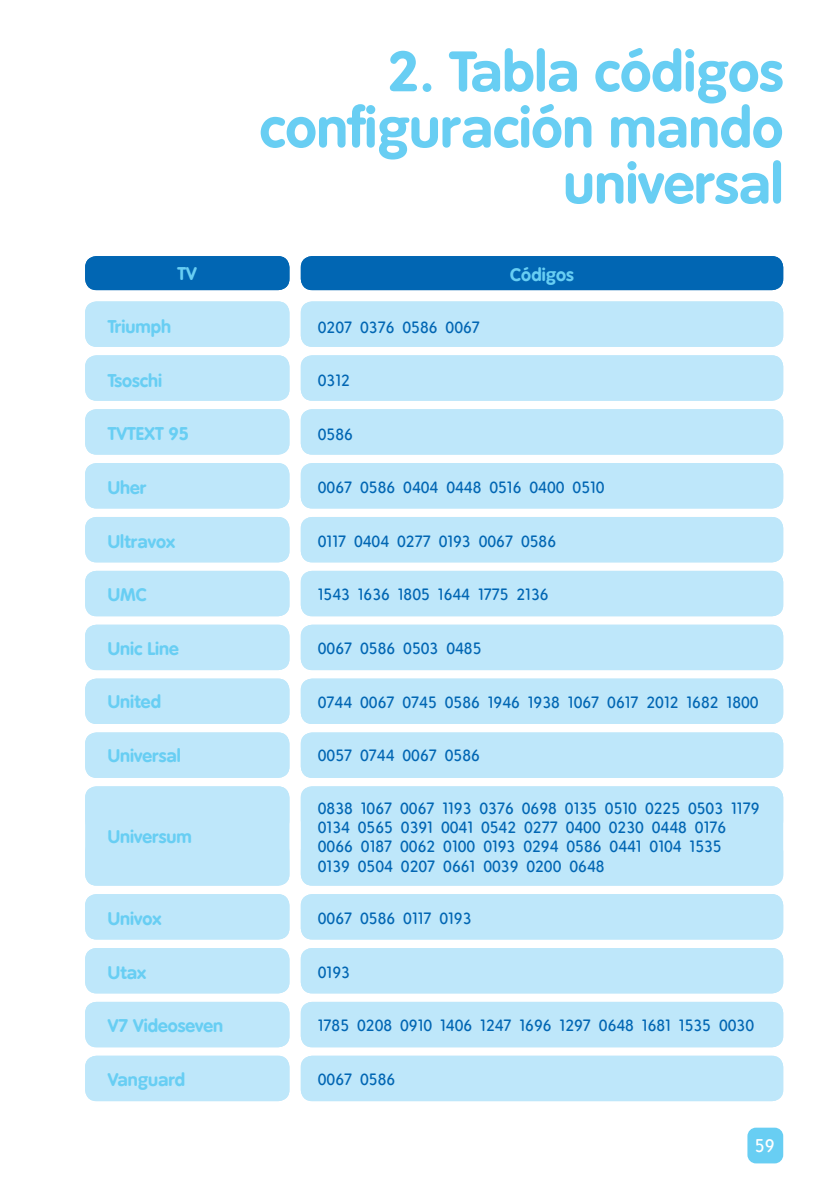
<style>
.page{position:relative;width:840px;height:1191px;background:#fff}
.page>*{position:absolute;margin:0;border:0;box-sizing:border-box;transform-origin:0 0}
.t1{font:700 56px/56px "Telecable";color:#68cef3;text-align:right}
.t2{font:700 18px "Telecable";color:#68cef3}
.t3{font:18px "Telecable";color:#fff}
.t4{font:16px/19.2px "Telecable";color:#0166b3}
</style>
<div class="page">
<div style="left:747px;top:1127px;width:35px;height:36px;background:#68cef3;border-radius:9px"></div>
<div style="left:300px;top:256px;width:482px;height:34px;background:#0166b3;border-radius:11px"></div>
<div style="left:300px;top:301px;width:482px;height:46px;background:#bee7fa;border-radius:11px"></div>
<div style="left:300px;top:355px;width:482px;height:46px;background:#bee7fa;border-radius:11px"></div>
<div style="left:300px;top:409px;width:482px;height:45px;background:#bee7fa;border-radius:11px"></div>
<div style="left:300px;top:463px;width:482px;height:45px;background:#bee7fa;border-radius:11px"></div>
<div style="left:300px;top:517px;width:482px;height:45px;background:#bee7fa;border-radius:11px"></div>
<div style="left:300px;top:571px;width:482px;height:45px;background:#bee7fa;border-radius:11px"></div>
<div style="left:300px;top:625px;width:482px;height:45px;background:#bee7fa;border-radius:11px"></div>
<div style="left:300px;top:678px;width:482px;height:46px;background:#bee7fa;border-radius:11px"></div>
<div style="left:300px;top:732px;width:482px;height:46px;background:#bee7fa;border-radius:11px"></div>
<div style="left:300px;top:786px;width:482px;height:99px;background:#bee7fa;border-radius:11px"></div>
<div style="left:300px;top:894px;width:482px;height:45px;background:#bee7fa;border-radius:11px"></div>
<div style="left:300px;top:948px;width:482px;height:45px;background:#bee7fa;border-radius:11px"></div>
<div style="left:300px;top:1002px;width:482px;height:45px;background:#bee7fa;border-radius:11px"></div>
<div style="left:300px;top:1055px;width:482px;height:46px;background:#bee7fa;border-radius:11px"></div>
<div style="left:85px;top:256px;width:204px;height:34px;background:#0166b3;border-radius:11px"></div>
<div style="left:85px;top:301px;width:204px;height:46px;background:#bee7fa;border-radius:11px"></div>
<div style="left:85px;top:355px;width:204px;height:46px;background:#bee7fa;border-radius:11px"></div>
<div style="left:85px;top:409px;width:204px;height:45px;background:#bee7fa;border-radius:11px"></div>
<div style="left:85px;top:463px;width:204px;height:45px;background:#bee7fa;border-radius:11px"></div>
<div style="left:85px;top:517px;width:204px;height:45px;background:#bee7fa;border-radius:11px"></div>
<div style="left:85px;top:571px;width:204px;height:45px;background:#bee7fa;border-radius:11px"></div>
<div style="left:85px;top:625px;width:204px;height:45px;background:#bee7fa;border-radius:11px"></div>
<div style="left:85px;top:678px;width:204px;height:46px;background:#bee7fa;border-radius:11px"></div>
<div style="left:85px;top:732px;width:204px;height:46px;background:#bee7fa;border-radius:11px"></div>
<div style="left:85px;top:786px;width:204px;height:99px;background:#bee7fa;border-radius:11px"></div>
<div style="left:85px;top:894px;width:204px;height:45px;background:#bee7fa;border-radius:11px"></div>
<div style="left:85px;top:948px;width:204px;height:45px;background:#bee7fa;border-radius:11px"></div>
<div style="left:85px;top:1002px;width:204px;height:45px;background:#bee7fa;border-radius:11px"></div>
<div style="left:85px;top:1055px;width:204px;height:46px;background:#bee7fa;border-radius:11px"></div>
<h1 class="t1" style="left:259px;top:43px;width:525px">2. Tabla códigos configuración mando universal</h1>
<p class="t2" style="left:177px;top:263px;width:21px">TV</p>
<p class="t2" style="left:510px;top:264px;width:65px">Códigos</p>
<p class="t2" style="left:108px;top:316px;width:65px">Triumph</p>
<p class="t4" style="left:317px;top:317px;width:163px">0207 0376 0586 0067</p>
<p class="t2" style="left:108px;top:370px;width:56px">Tsoschi</p>
<p class="t4" style="left:317px;top:371px;width:34px">0312</p>
<p class="t2" style="left:108px;top:423px;width:83px">TVTEXT 95</p>
<p class="t4" style="left:317px;top:424px;width:37px">0586</p>
<p class="t2" style="left:108px;top:477px;width:40px">Uher</p>
<p class="t4" style="left:317px;top:478px;width:288px">0067 0586 0404 0448 0516 0400 0510</p>
<p class="t2" style="left:108px;top:531px;width:69px">Ultravox</p>
<p class="t4" style="left:317px;top:531px;width:240px">0117 0404 0277 0193 0067 0586</p>
<p class="t2" style="left:108px;top:584px;width:40px">UMC</p>
<p class="t4" style="left:317px;top:585px;width:232px">1543 1636 1805 1644 1775 2136</p>
<p class="t2" style="left:108px;top:638px;width:72px">Unic Line</p>
<p class="t4" style="left:317px;top:638px;width:165px">0067 0586 0503 0485</p>
<p class="t2" style="left:108px;top:691px;width:55px">United</p>
<p class="t4" style="left:317px;top:692px;width:442px">0744 0067 0745 0586 1946 1938 1067 0617 2012 1682 1800</p>
<p class="t2" style="left:108px;top:745px;width:74px">Universal</p>
<p class="t4" style="left:317px;top:746px;width:163px">0057 0744 0067 0586</p>
<p class="t2" style="left:108px;top:826px;width:85px">Universum</p>
<p class="t4" style="left:317px;top:798px;width:443px">0838 1067 0067 1193 0376 0698 0135 0510 0225 0503 1179<br>0134 0565 0391 0041 0542 0277 0400 0230 0448 0176<br>0066 0187 0062 0100 0193 0294 0586 0441 0104 1535<br>0139 0504 0207 0661 0039 0200 0648</p>
<p class="t2" style="left:108px;top:908px;width:55px">Univox</p>
<p class="t4" style="left:317px;top:909px;width:155px">0067 0586 0117 0193</p>
<p class="t2" style="left:108px;top:961px;width:40px">Utax</p>
<p class="t4" style="left:317px;top:962px;width:34px">0193</p>
<p class="t2" style="left:108px;top:1015px;width:117px">V7 Videoseven</p>
<p class="t4" style="left:317px;top:1016px;width:437px">1785 0208 0910 1406 1247 1696 1297 0648 1681 1535 0030</p>
<p class="t2" style="left:108px;top:1068px;width:79px">Vanguard</p>
<p class="t4" style="left:317px;top:1069px;width:79px">0067 0586</p>
<p class="t3" style="left:754px;top:1134px;width:21px">59</p>
</div>
